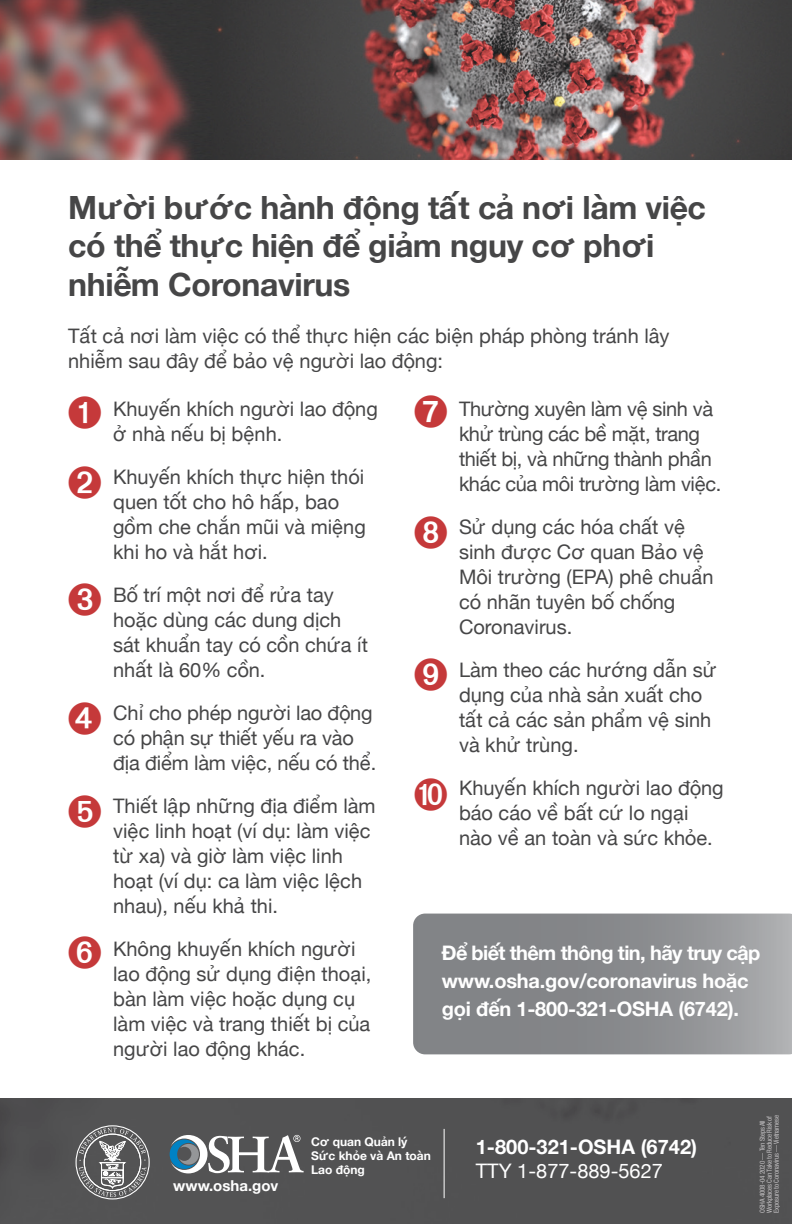
<style>
.page{position:relative;width:792px;height:1224px;background:#fff}
.page>*{position:absolute;margin:0;border:0;box-sizing:border-box;transform-origin:0 0}
.t1{font:700 32px/38.4px "Helvetica Neue";letter-spacing:-.01em;color:#464647}
.List_Paragraph{font:20px/25px "Helvetica Neue";color:#464647}
.List_Paragraph-2{font:700 20px/28px "Helvetica Neue";letter-spacing:-.01em;color:#fff}
.List_Paragraph-3{font:20px/25px "Helvetica Neue";letter-spacing:-.02em;color:#464647}
.t2{font:700 15px "Helvetica Neue";color:#fff}
.t3{font:700 12px/14.4px "Helvetica Neue";color:#fff}
.t4{font:condensed 7px/7px "Helvetica Neue LT Std";letter-spacing:-.02em;color:#c3c1c3}
.s1{font-weight:400}
</style>
<div class="page">
<div style="left:0;top:1099px;width:792px;height:125px;background:#515152"></div>
<img style="left:0;top:0;width:792px;height:160px">
<svg style="left:413px;top:914px;width:379px;height:140px;background:#8c8e91"></svg>
<svg style="left:170px;top:1135px;width:134px;height:38px"></svg>
<div style="left:76px;top:1125px;width:74px;height:74px;border:1px solid #fff;border-radius:50%"></div>
<svg style="left:79px;top:1128px;width:68px;height:69px;background:#7c7c7c"></svg>
<hr style="left:444px;top:1129px;width:1px;height:69px;background:#fff">
<h1 class="t1" style="left:68px;top:189px;width:639px">Mười bước hành động tất cả nơi làm việc có thể thực hiện để giảm nguy cơ phơi nhiễm Coronavirus</h1>
<p class="List_Paragraph" style="left:68px;top:325px;width:603px">Tất cả nơi làm việc có thể thực hiện các biện pháp phòng tránh lây nhiễm sau đây để bảo vệ người lao động:</p>
<p class="List_Paragraph" style="left:113px;top:397px;width:266px;text-indent:-45px">1. Khuyến khích người lao động ở nhà nếu bị bệnh.</p>
<p class="List_Paragraph" style="left:113px;top:465px;width:254px;text-indent:-45px">2. Khuyến khích thực hiện thói quen tốt cho hô hấp, bao gồm che chắn mũi và miệng khi ho và hắt hơi.</p>
<p class="List_Paragraph" style="left:113px;top:583px;width:256px;text-indent:-45px">3. Bố trí một nơi để rửa tay hoặc dùng các dung dịch sát khuẩn tay có cồn chứa ít nhất là 60% cồn.</p>
<p class="List_Paragraph" style="left:113px;top:701px;width:265px;text-indent:-45px">4. Chỉ cho phép người lao động có phận sự thiết yếu ra vào địa điểm làm việc, nếu có thể.</p>
<p class="List_Paragraph" style="left:113px;top:794px;width:264px;text-indent:-45px">5. Thiết lập những địa điểm làm việc linh hoạt (ví dụ: làm việc từ xa) và giờ làm việc linh hoạt (ví dụ: ca làm việc lệch nhau), nếu khả thi.</p>
<p class="List_Paragraph" style="left:113px;top:937px;width:260px;text-indent:-45px">6. Không khuyến khích người lao động sử dụng điện thoại, bàn làm việc hoặc dụng cụ làm việc và trang thiết bị của người lao động khác.</p>
<p class="List_Paragraph-3" style="left:459px;top:397px;width:264px;text-indent:-45px">7. Thường xuyên làm vệ sinh và khử trùng các bề mặt, trang thiết bị, và những thành phần khác của môi trường làm việc.</p>
<p class="List_Paragraph" style="left:459px;top:515px;width:256px;text-indent:-45px">8. Sử dụng các hóa chất vệ sinh được Cơ quan Bảo vệ<br>Môi trường (EPA) phê chuẩn có nhãn tuyên bố chống<br>Coronavirus.</p>
<p class="List_Paragraph" style="left:459px;top:658px;width:259px;text-indent:-45px">9. Làm theo các hướng dẫn sử dụng của nhà sản xuất cho tất cả các sản phẩm vệ sinh và khử trùng.</p>
<p class="List_Paragraph" style="left:459px;top:776px;width:266px;text-indent:-45px">10. Khuyến khích người lao động báo cáo về bất cứ lo ngại nào về an toàn và sức khỏe.</p>
<p class="List_Paragraph-2" style="left:442px;top:939px;width:320px">Để biết thêm thông tin, hãy truy cập www.osha.gov/coronavirus hoặc gọi đến 1-800-321-OSHA (6742).</p>
<p class="t2" style="left:173px;top:1174px;width:106px">www.osha.gov</p>
<p class="t3" style="left:311px;top:1134px;width:121px">Cơ quan Quản lý<br>Sức khỏe và An toàn<br>Lao động</p>
<p class="List_Paragraph-2" style="left:476px;top:1136px;width:223px;line-height:24px">1-800-321-OSHA (6742)<br><span class="s1">TTY 1-877-889-5627</span></p>
<p class="t4" style="left:759px;top:1213px;width:100px;rotate:-90deg">OSHA 4008-04 2020 — Ten Steps All<br>Workplaces Can Take to Reduce Risk of<br>Exposure to Coronavirus — Vietnamese</p>
</div>
